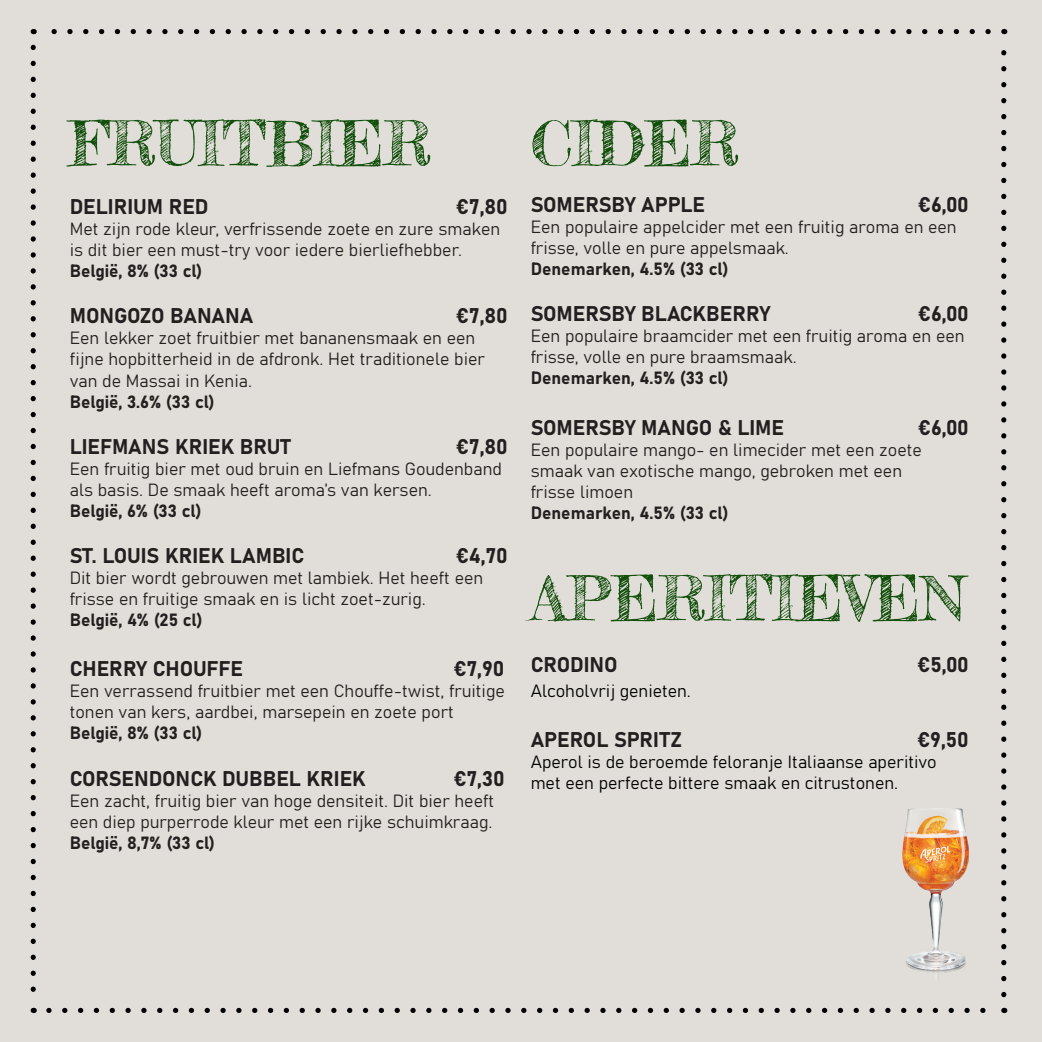
<style>
.page{position:relative;width:1042px;height:1042px;background:#e1ded9}
.page>*{position:absolute;margin:0;border:0;box-sizing:border-box;transform-origin:0 0}
.t1{font:61.25px "Frederickathe Great";color:#124f0b}
.t2{font:21px "Bahnschrift";color:#231f20}
.t3{font:17.5px/21px "Bahnschrift";color:#231f20}
.t4{font:17.5px/21px "Bahnschrift";color:#000}
</style>
<div class="page">
<svg style="left:31px;top:47px;width:5px;height:945px"></svg>
<svg style="left:49px;top:1008px;width:937px;height:5px"></svg>
<svg style="left:51px;top:29px;width:937px;height:5px"></svg>
<svg style="left:1001px;top:29px;width:5px;height:965px"></svg>
<img style="left:903px;top:809px;width:66px;height:169px">
<p class="t1" style="left:70px;top:106px;width:363px">FRUITBIER</p>
<p class="t2" style="left:70px;top:191px;width:140px">DELIRIUM RED</p>
<p class="t2" style="left:456px;top:191px;width:53px">€7,80</p>
<p class="t3" style="left:70px;top:217px;width:432px">Met zijn rode kleur, verfrissende zoete en zure smaken is dit bier een must-try voor iedere bierliefhebber.</p>
<p class="t3" style="left:70px;top:259px;width:134px">België, 8% (33 cl)</p>
<p class="t2" style="left:70px;top:300px;width:185px">MONGOZO BANANA</p>
<p class="t2" style="left:456px;top:300px;width:53px">€7,80</p>
<p class="t3" style="left:70px;top:327px;width:417px">Een lekker zoet fruitbier met bananensmaak en een fijne hopbitterheid in de afdronk. Het traditionele bier van de Massai in Kenia.</p>
<p class="t3" style="left:70px;top:390px;width:147px">België, 3.6% (33 cl)</p>
<p class="t2" style="left:70px;top:430px;width:222px">LIEFMANS KRIEK BRUT</p>
<p class="t2" style="left:456px;top:430px;width:53px">€7,80</p>
<p class="t3" style="left:70px;top:457px;width:434px">Een fruitig bier met oud bruin en Liefmans Goudenband als basis. De smaak heeft aroma’s van kersen.</p>
<p class="t3" style="left:70px;top:499px;width:133px">België, 6% (33 cl)</p>
<p class="t2" style="left:70px;top:539px;width:236px">ST. LOUIS KRIEK LAMBIC</p>
<p class="t2" style="left:456px;top:539px;width:54px">€4,70</p>
<p class="t3" style="left:70px;top:566px;width:415px">Dit bier wordt gebrouwen met lambiek. Het heeft een frisse en fruitige smaak en is licht zoet-zurig.</p>
<p class="t3" style="left:70px;top:608px;width:134px">België, 4% (25 cl)</p>
<p class="t2" style="left:70px;top:653px;width:175px">CHERRY CHOUFFE</p>
<p class="t2" style="left:453px;top:653px;width:52px">€7,90</p>
<p class="t3" style="left:70px;top:679px;width:437px">Een verrassend fruitbier met een Chouffe-twist, fruitige tonen van kers, aardbei, marsepein en zoete port</p>
<p class="t3" style="left:70px;top:721px;width:134px">België, 8% (33 cl)</p>
<p class="t2" style="left:70px;top:762px;width:297px">CORSENDONCK DUBBEL KRIEK</p>
<p class="t2" style="left:453px;top:762px;width:53px">€7,30</p>
<p class="t3" style="left:70px;top:789px;width:426px">Een zacht, fruitig bier van hoge densiteit. Dit bier heeft een diep purperrode kleur met een rijke schuimkraag.</p>
<p class="t3" style="left:70px;top:831px;width:147px">België, 8,7% (33 cl)</p>
<p class="t1" style="left:531px;top:106px;width:210px">CIDER</p>
<p class="t2" style="left:531px;top:188px;width:176px">SOMERSBY APPLE</p>
<p class="t2" style="left:918px;top:188px;width:52px">€6,00</p>
<p class="t3" style="left:531px;top:215px;width:427px">Een populaire appelcider met een fruitig aroma en een frisse, volle en pure appelsmaak.</p>
<p class="t3" style="left:531px;top:257px;width:199px">Denemarken, 4.5% (33 cl)</p>
<p class="t2" style="left:531px;top:298px;width:241px">SOMERSBY BLACKBERRY</p>
<p class="t2" style="left:918px;top:298px;width:52px">€6,00</p>
<p class="t3" style="left:531px;top:324px;width:435px">Een populaire braamcider met een fruitig aroma en een frisse, volle en pure braamsmaak.</p>
<p class="t3" style="left:531px;top:366px;width:199px">Denemarken, 4.5% (33 cl)</p>
<p class="t2" style="left:531px;top:411px;width:255px">SOMERSBY MANGO &amp; LIME</p>
<p class="t2" style="left:918px;top:411px;width:52px">€6,00</p>
<p class="t3" style="left:531px;top:438px;width:393px">Een populaire mango- en limecider met een zoete smaak van exotische mango, gebroken met een</p>
<p class="t3" style="left:531px;top:480px;width:104px">frisse limoen</p>
<p class="t3" style="left:531px;top:501px;width:199px">Denemarken, 4.5% (33 cl)</p>
<p class="t1" style="left:531px;top:560px;width:436px">APERITIEVEN</p>
<p class="t2" style="left:531px;top:648px;width:89px">CRODINO</p>
<p class="t2" style="left:917px;top:648px;width:53px">€5,00</p>
<p class="t4" style="left:531px;top:679px;width:162px">Alcoholvrij genieten.</p>
<p class="t2" style="left:531px;top:724px;width:153px">APEROL SPRITZ</p>
<p class="t2" style="left:917px;top:724px;width:53px">€9,50</p>
<p class="t4" style="left:531px;top:750px;width:407px">Aperol is de beroemde feloranje Italiaanse aperitivo met een perfecte bittere smaak en citrustonen.</p>
</div>
